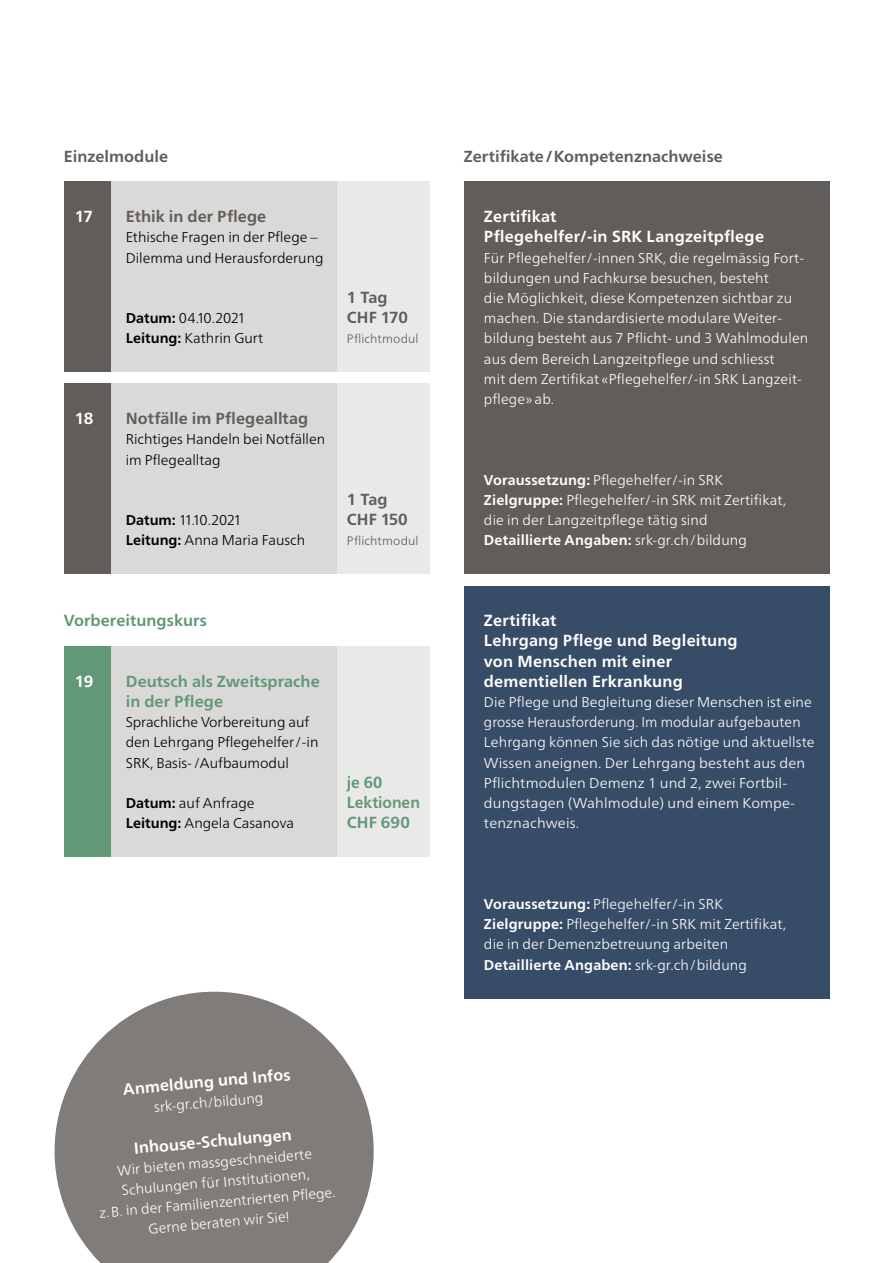
<style>
.page{position:relative;width:885px;height:1263px;background:#fff}
.page>*{position:absolute;margin:0;border:0;box-sizing:border-box;transform-origin:0 0}
.t1{font:700 16.05px/20.2px "Frutiger Neue LTW1 G";letter-spacing:.015em;color:#fff}
.t2{font:700 16.05px/20.2px "Frutiger Neue LTW1 G";color:#605d5a}
.t3{font:700 16.05px/20.2px "Frutiger Neue LTW1 G";letter-spacing:.005em;color:#619876}
.t4{font:700 16.05px/20.2px "Frutiger Neue LTW1 G";letter-spacing:.005em;color:#619876;scale:.96 1}
.t5{font:300 14.25px/20.2px "Frutiger Neue LTW1 G";letter-spacing:.01em;color:#fff}
.t6{font:300 14.25px/20.2px "Frutiger Neue LTW1 G";color:#000}
.t7{font:300 12.3px "Frutiger Neue LTW1 G";letter-spacing:.01em;color:#605d5a}
.s1{font-weight:700}
</style>
<div class="page">
<div style="left:463px;top:182px;width:366px;height:392px;background:#605d5a"></div>
<div style="left:463px;top:586px;width:366px;height:412px;background:#374c66"></div>
<svg style="left:54px;top:991px;width:320px;height:272px;fill:#7f7c7a"></svg>
<div style="left:64px;top:646px;width:47px;height:211px;background:#619876"></div>
<div style="left:111px;top:646px;width:226px;height:211px;background:#dad9d8"></div>
<div style="left:337px;top:646px;width:92px;height:211px;background:#e9e9e8"></div>
<div style="left:64px;top:182px;width:47px;height:190px;background:#605d5a"></div>
<div style="left:111px;top:182px;width:226px;height:190px;background:#dad9d8"></div>
<div style="left:337px;top:182px;width:92px;height:190px;background:#e9e9e8"></div>
<div style="left:64px;top:384px;width:47px;height:190px;background:#605d5a"></div>
<div style="left:111px;top:384px;width:226px;height:190px;background:#dad9d8"></div>
<div style="left:337px;top:384px;width:92px;height:190px;background:#e9e9e8"></div>
<p class="t2" style="left:64px;top:146px;width:106px">Einzelmodule</p>
<p class="t2" style="left:463px;top:146px;width:261px">Zertifikate/Kompetenznachweise</p>
<p class="t1" style="left:75px;top:206px;width:20px">17</p>
<p class="t2" style="left:126px;top:206px;width:142px">Ethik in der Pflege</p>
<p class="t6" style="left:126px;top:227px;width:199px">Ethische Fragen in der Pflege –<br>Dilemma und Herausforderung</p>
<p class="t6" style="left:126px;top:308px;width:139px"><span class="s1">Datum:</span> 04.10.2021<br><span class="s1">Leitung:</span> Kathrin Gurt</p>
<p class="t2" style="left:347px;top:287px;width:63px">1 Tag<br>CHF 170</p>
<p class="t7" style="left:347px;top:332px;width:73px">Pflichtmodul</p>
<p class="t1" style="left:75px;top:408px;width:20px">18</p>
<p class="t2" style="left:126px;top:408px;width:184px">Notfälle im Pflegealltag</p>
<p class="t6" style="left:126px;top:429px;width:201px">Richtiges Handeln bei Notfällen im Pflegealltag</p>
<p class="t6" style="left:126px;top:510px;width:181px"><span class="s1">Datum:</span> 11.10.2021<br><span class="s1">Leitung:</span> Anna Maria Fausch</p>
<p class="t2" style="left:347px;top:489px;width:63px">1 Tag<br>CHF 150</p>
<p class="t7" style="left:347px;top:534px;width:73px">Pflichtmodul</p>
<p class="t3" style="left:64px;top:610px;width:145px">Vorbereitungskurs</p>
<p class="t1" style="left:75px;top:671px;width:20px">19</p>
<p class="t3" style="left:126px;top:671px;width:195px">Deutsch als Zweitsprache in der Pflege</p>
<p class="t6" style="left:126px;top:712px;width:194px">Sprachliche Vorbereitung auf den Lehrgang Pflegehelfer/-in<br>SRK, Basis- /Aufbaumodul</p>
<p class="t6" style="left:126px;top:793px;width:170px"><span class="s1">Datum:</span> auf Anfrage<br><span class="s1">Leitung:</span> Angela Casanova</p>
<p class="t4" style="left:347px;top:772px;width:78px">je 60<br>Lektionen<br>CHF 690</p>
<p class="t1" style="left:122px;top:1079px;width:169px;rotate:-5deg">Anmeldung und Infos</p>
<p class="t5" style="left:153px;top:1097px;width:111px;rotate:-5deg">srk-gr.ch/bildung</p>
<p class="t1" style="left:133px;top:1138px;width:160px;rotate:-5deg">Inhouse-Schulungen</p>
<p class="t5" style="left:95px;top:1162px;width:238px;text-align:center;rotate:-5deg">Wir bieten massgeschneiderte<br>Schulungen für Institutionen,<br>z.B. in der Familienzentrierten Pfl ege.<br>Gerne beraten wir Sie!</p>
<p class="t1" style="left:484px;top:206px;width:281px">Zertifikat<br>Pflegehelfer/-in SRK Langzeitpflege</p>
<p class="t5" style="left:484px;top:247px;width:326px">Für Pflegehelfer/-innen SRK, die regelmässig Fort&shy;bildungen und Fachkurse besuchen, besteht<br>die Möglichkeit, diese Kompetenzen sichtbar zu machen. Die standardisierte modulare Weiter&shy;bildung besteht aus 7 Pflicht- und 3 Wahlmodulen aus dem Bereich Langzeitpflege und schliesst<br>mit dem Zertifikat «Pflegehelfer/-in SRK Langzeit&shy;pflege» ab.</p>
<p class="t5" style="left:484px;top:469px;width:303px"><span class="s1">Voraussetzung:</span> Pflegehelfer/-in SRK <span class="s1">Zielgruppe:</span> Pflegehelfer/-in SRK mit Zertifikat, die in der Langzeitpflege tätig sind <span class="s1">Detaillierte Angaben:</span> srk-gr.ch/bildung</p>
<p class="t1" style="left:484px;top:610px;width:255px">Zertifikat<br>Lehrgang Pflege und Begleitung von Menschen mit einer dementiellen Erkrankung</p>
<p class="t5" style="left:484px;top:692px;width:332px">Die Pflege und Begleitung dieser Menschen ist eine grosse Herausforderung. Im modular aufgebauten Lehrgang können Sie sich das nötige und aktuellste Wissen aneignen. Der Lehrgang besteht aus den Pflichtmodulen Demenz 1 und 2, zwei Fortbil&shy;dungstagen (Wahlmodule) und einem Kompe&shy;tenznachweis.</p>
<p class="t5" style="left:484px;top:894px;width:303px"><span class="s1">Voraussetzung:</span> Pflegehelfer/-in SRK <span class="s1">Zielgruppe:</span> Pflegehelfer/-in SRK mit Zertifikat, die in der Demenzbetreuung arbeiten <span class="s1">Detaillierte Angaben:</span> srk-gr.ch/bildung</p>
</div>
